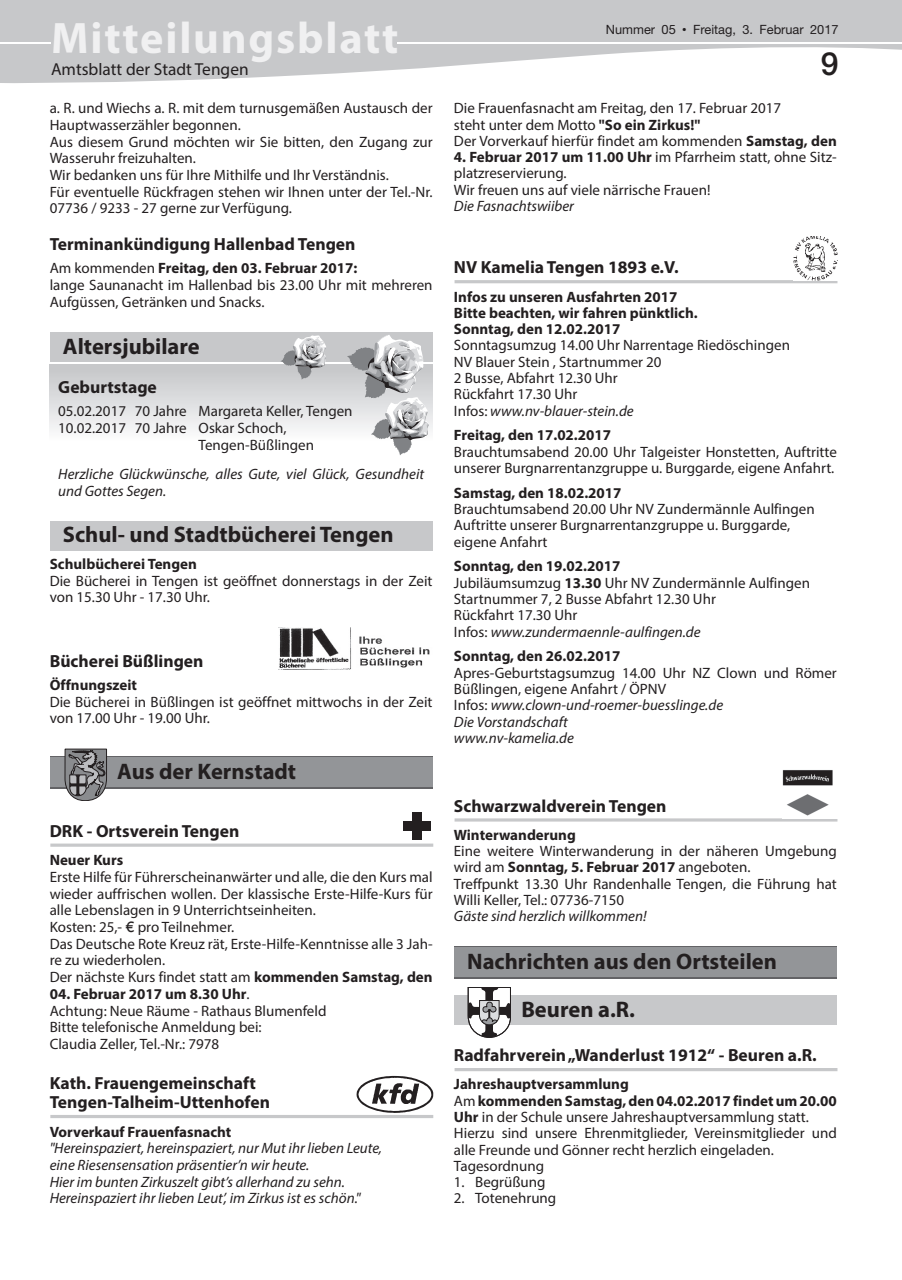
<style>
.page{position:relative;width:902px;height:1280px;background:#fff}
.page>*{position:absolute;margin:0;border:0;box-sizing:border-box;transform-origin:0 0}
.t1{font:700 44.25px "Myriad Pro";letter-spacing:.04em;color:#f0f0f1}
.t2{font:500 31.95px "Helvetica Neue";color:#231f20}
.t3{font:700 22.5px/47.8px "Myriad Pro";color:#231f20}
.t4{font:700 17.55px/19.2px "Myriad Pro";color:#231f20}
.t5{font:17.4px "Myriad Pro";color:#231f20}
.t6{font:15px/16.4px "Myriad Pro";color:#231f20}
.t7{font:italic 15px/16.6px "Myriad Pro";color:#231f20}
.t8{font:700 15px/16.4px "Myriad Pro";color:#231f20}
.t9{font:12.75px "Helvetica Neue";color:#231f20}
.s1{font-size:12.9px}
.s2{font-family:"M Twentieth Century";font-weight:500}
.s3{font-weight:700}
.s4{font-family:"Gill Sans"}
.s5{font-style:italic}
</style>
<div class="page">
<svg style="left:1px;top:0;width:900px;height:83px;fill:#c7c8ca"></svg>
<svg style="left:0;top:0;width:1px;height:83px"></svg>
<div style="left:53px;top:22px;width:344px;height:40px;background:#c7c8ca"></div>
<hr style="left:0;top:42px;width:51px;height:1px;background:#fff">
<hr style="left:397px;top:42px;width:504px;height:1px;background:#fff">
<div style="left:50px;top:365px;width:382px;height:79px;background:linear-gradient(to bottom,#c3c4c7,#fff)"></div>
<div style="left:50px;top:332px;width:382px;height:29px;background:#c7c8ca"></div>
<svg style="left:346px;top:335px;width:83px;height:120px"></svg>
<svg style="left:280px;top:335px;width:46px;height:45px"></svg>
<div style="left:50px;top:521px;width:382px;height:29px;background:#c7c8ca"></div>
<img style="left:279px;top:628px;width:151px;height:41px">
<div style="left:50px;top:756px;width:382px;height:32px;background:#939598"></div>
<svg style="left:64px;top:749px;width:43px;height:52px"></svg>
<svg style="left:50px;top:843px;width:383px;height:4px;background:#d2d3d4"></svg>
<div style="left:412px;top:812px;width:10px;height:28px;background:#231f20"></div>
<div style="left:403px;top:821px;width:28px;height:10px;background:#231f20"></div>
<hr style="left:50px;top:1115px;width:383px;height:3px;background:#c7c8ca">
<svg style="left:356px;top:1076px;width:77px;height:37px"></svg>
<hr style="left:454px;top:280px;width:383px;height:3px;background:#c7c8ca">
<img style="left:793px;top:236px;width:44px;height:44px">
<hr style="left:454px;top:818px;width:383px;height:3px;background:#c7c8ca">
<img style="left:782px;top:770px;width:55px;height:49px">
<div style="left:454px;top:946px;width:382px;height:32px;background:#939598"></div>
<div style="left:454px;top:996px;width:382px;height:29px;background:#c7c8ca"></div>
<svg style="left:467px;top:987px;width:44px;height:51px"></svg>
<hr style="left:454px;top:1068px;width:383px;height:3px;background:#c7c8ca">
<h1 class="t1" style="left:51px;top:9px;width:349px">Mitteilungsblatt</h1>
<p class="t9" style="left:606px;top:22px;width:234px">Nummer <span class="s1">05</span> <span class="s2">•</span> Freitag, 3. Februar 2017</p>
<p class="t5" style="left:51px;top:59px;width:199px">Amtsblatt der Stadt Tengen</p>
<h2 class="t2" style="left:820px;top:45px;width:19px">9</h2>
<p class="t6" style="left:50px;top:100px;width:384px">a. R. und Wiechs a. R. mit dem turnusgemäßen Austausch der Hauptwasserzähler begonnen.<br>Aus diesem Grund möchten wir Sie bitten, den Zugang zur Wasseruhr freizuhalten.<br>Wir bedanken uns für Ihre Mithilfe und Ihr Verständnis.<br>Für eventuelle Rückfragen stehen wir Ihnen unter der Tel.-Nr.<br>07736 / 9233 - 27 gerne zur Verfügung.</p>
<p class="t4" style="left:50px;top:234px;width:307px">Terminankündigung Hallenbad Tengen</p>
<p class="t6" style="left:50px;top:260px;width:384px">Am kommenden <span class="s3">Freitag, den 03. Februar 2017:<br></span>lange Saunanacht im Hallenbad bis 23.00 Uhr mit mehreren<br>Aufgüssen, Getränken und Snacks.</p>
<h3 class="t3" style="left:63px;top:321px;width:138px">Altersjubilare</h3>
<p class="t4" style="left:58px;top:377px;width:100px">Geburtstage</p>
<p class="t6" style="left:58px;top:403px;width:296px">05.02.2017 70 Jahre Margareta Keller, Tengen</p>
<p class="t6" style="left:58px;top:419px;width:230px">10.02.2017 70 Jahre Oskar Schoch,</p>
<p class="t6" style="left:199px;top:436px;width:117px">Tengen-Büßlingen</p>
<p class="t7" style="left:58px;top:465px;width:367px">Herzliche Glückwünsche, alles Gute, viel Glück, Gesundheit und Gottes Segen.</p>
<h3 class="t3" style="left:63px;top:510px;width:332px">Schul- und Stadtbücherei Tengen</h3>
<p class="t8" style="left:50px;top:555px;width:149px">Schulbücherei Tengen</p>
<p class="t6" style="left:50px;top:572px;width:384px">Die Bücherei in Tengen ist geöffnet donnerstags in der Zeit von 15.30 Uhr - 17.30 Uhr.</p>
<p class="t4" style="left:50px;top:651px;width:155px">Bücherei Büßlingen</p>
<p class="t8" style="left:50px;top:676px;width:89px">Öffnungszeit</p>
<p class="t6" style="left:50px;top:693px;width:384px">Die Bücherei in Büßlingen ist geöffnet mittwochs in der Zeit von 17.00 Uhr - 19.00 Uhr.</p>
<h3 class="t3" style="left:117px;top:747px;width:180px">Aus der Kernstadt</h3>
<p class="t4" style="left:50px;top:821px;width:191px">DRK - Ortsverein Tengen</p>
<p class="t8" style="left:50px;top:852px;width:75px">Neuer Kurs</p>
<p class="t6" style="left:50px;top:868px;width:384px">Erste Hilfe für Führerscheinanwärter und alle, die den Kurs mal wieder auffrischen wollen. Der klassische Erste-Hilfe-Kurs für alle Lebenslagen in 9 Unterrichtseinheiten.<br>Kosten: 25,- <span class="s4">€</span> pro Teilnehmer.<br>Das Deutsche Rote Kreuz rät, Erste-Hilfe-Kenntnisse alle 3 Jah&shy;re zu wiederholen.<br>Der nächste Kurs findet statt am <span class="s3">kommenden Samstag, den</span></p>
<p class="t6" style="left:50px;top:985px;width:278px"><span class="s3">04. Februar 2017 um 8.30 Uhr</span>.<br>Achtung: Neue Räume - Rathaus Blumenfeld Bitte telefonische Anmeldung bei:<br>Claudia Zeller, Tel.-Nr.: 7978</p>
<p class="t4" style="left:50px;top:1073px;width:222px">Kath. Frauengemeinschaft<br>Tengen-Talheim-Uttenhofen</p>
<p class="t8" style="left:50px;top:1123px;width:183px">Vorverkauf Frauenfasnacht</p>
<p class="t7" style="left:50px;top:1140px;width:334px">"Hereinspaziert, hereinspaziert, nur Mut ihr lieben Leute, eine Riesensensation präsentier’n wir heute.<br>Hier im bunten Zirkuszelt gibt’s allerhand zu sehn.<br>Hereinspaziert ihr lieben Leut’, im Zirkus ist es schön."</p>
<p class="t6" style="left:454px;top:100px;width:384px">Die Frauenfasnacht am Freitag, den 17. Februar 2017<br>steht unter dem Motto <span class="s3">"So ein Zirkus!"<br></span>Der Vorverkauf hierfür findet am kommenden <span class="s3">Samstag, den</span></p>
<p class="t6" style="left:454px;top:149px;width:384px"><span class="s3">4. Februar 2017 um 11.00 Uhr</span> im Pfarrheim statt, ohne Sitz&shy;platzreservierung.<br>Wir freuen uns auf viele närrische Frauen!</p>
<p class="t7" style="left:454px;top:197px;width:121px">Die Fasnachtswiiber</p>
<p class="t4" style="left:454px;top:257px;width:226px">NV Kamelia Tengen 1893 e.V.</p>
<p class="t8" style="left:454px;top:288px;width:245px">Infos zu unseren Ausfahrten 2017<br>Bitte beachten, wir fahren pünktlich.<br>Sonntag, den 12.02.2017</p>
<p class="t6" style="left:454px;top:337px;width:337px">Sonntagsumzug 14.00 Uhr Narrentage Riedöschingen<br>NV Blauer Stein , Startnummer 20<br>2 Busse, Abfahrt 12.30 Uhr<br>Rückfahrt 17.30 Uhr<br>Infos: <span class="s5">www.nv-blauer-stein.de</span></p>
<p class="t8" style="left:454px;top:427px;width:159px">Freitag, den 17.02.2017</p>
<p class="t6" style="left:454px;top:443px;width:384px">Brauchtumsabend 20.00 Uhr Talgeister Honstetten, Auftritte unserer Burgnarrentanzgruppe u. Burggarde, eigene Anfahrt.</p>
<p class="t8" style="left:454px;top:484px;width:169px">Samstag, den 18.02.2017</p>
<p class="t6" style="left:454px;top:501px;width:362px">Brauchtumsabend 20.00 Uhr NV Zundermännle Aulfingen<br>Auftritte unserer Burgnarrentanzgruppe u. Burggarde, eigene Anfahrt</p>
<p class="t6" style="left:454px;top:558px;width:357px"><span class="s3">Sonntag, den 19.02.2017<br></span>Jubiläumsumzug <span class="s3">13.30</span> Uhr NV Zundermännle Aulfingen Startnummer 7, 2 Busse Abfahrt 12.30 Uhr<br>Rückfahrt 17.30 Uhr<br>Infos: <span class="s5">www.zundermaennle-aulfingen.de</span></p>
<p class="t8" style="left:454px;top:648px;width:168px">Sonntag, den 26.02.2017</p>
<p class="t6" style="left:454px;top:664px;width:384px">Apres-Geburtstagsumzug 14.00 Uhr NZ Clown und Römer Büßlingen, eigene Anfahrt / ÖPNV<br>Infos: <span class="s5">www.clown-und-roemer-buesslinge.de<br>Die Vorstandschaft<br>www.nv-kamelia.de</span></p>
<p class="t4" style="left:454px;top:795px;width:214px">Schwarzwaldverein Tengen</p>
<p class="t8" style="left:454px;top:826px;width:123px">Winterwanderung</p>
<p class="t6" style="left:454px;top:843px;width:384px">Eine weitere Winterwanderung in der näheren Umgebung wird am <span class="s3">Sonntag, 5. Februar 2017</span> angeboten.<br>Treffpunkt 13.30 Uhr Randenhalle Tengen, die Führung hat Willi Keller, Tel.: 07736-7150</p>
<p class="t7" style="left:454px;top:908px;width:194px">Gäste sind herzlich willkommen!</p>
<h3 class="t3" style="left:521px;top:937px;width:257px;text-indent:-54px">Nachrichten aus den Ortsteilen<br>Beuren a.R.</h3>
<p class="t4" style="left:454px;top:1045px;width:364px">Radfahrverein „Wanderlust 1912“ - Beuren a.R.</p>
<p class="t6" style="left:454px;top:1076px;width:384px"><span class="s3">Jahreshauptversammlung<br></span>Am <span class="s3">kommenden Samstag, den 04.02.2017 findet um 20.00<br>Uhr</span> in der Schule unsere Jahreshauptversammlung statt.<br>Hierzu sind unsere Ehrenmitglieder, Vereinsmitglieder und alle Freunde und Gönner recht herzlich eingeladen.<br>Tagesordnung</p>
<p class="t6" style="left:454px;top:1174px;width:93px">1. Begrüßung</p>
<p class="t6" style="left:454px;top:1190px;width:104px">2. Totenehrung</p>
</div>
